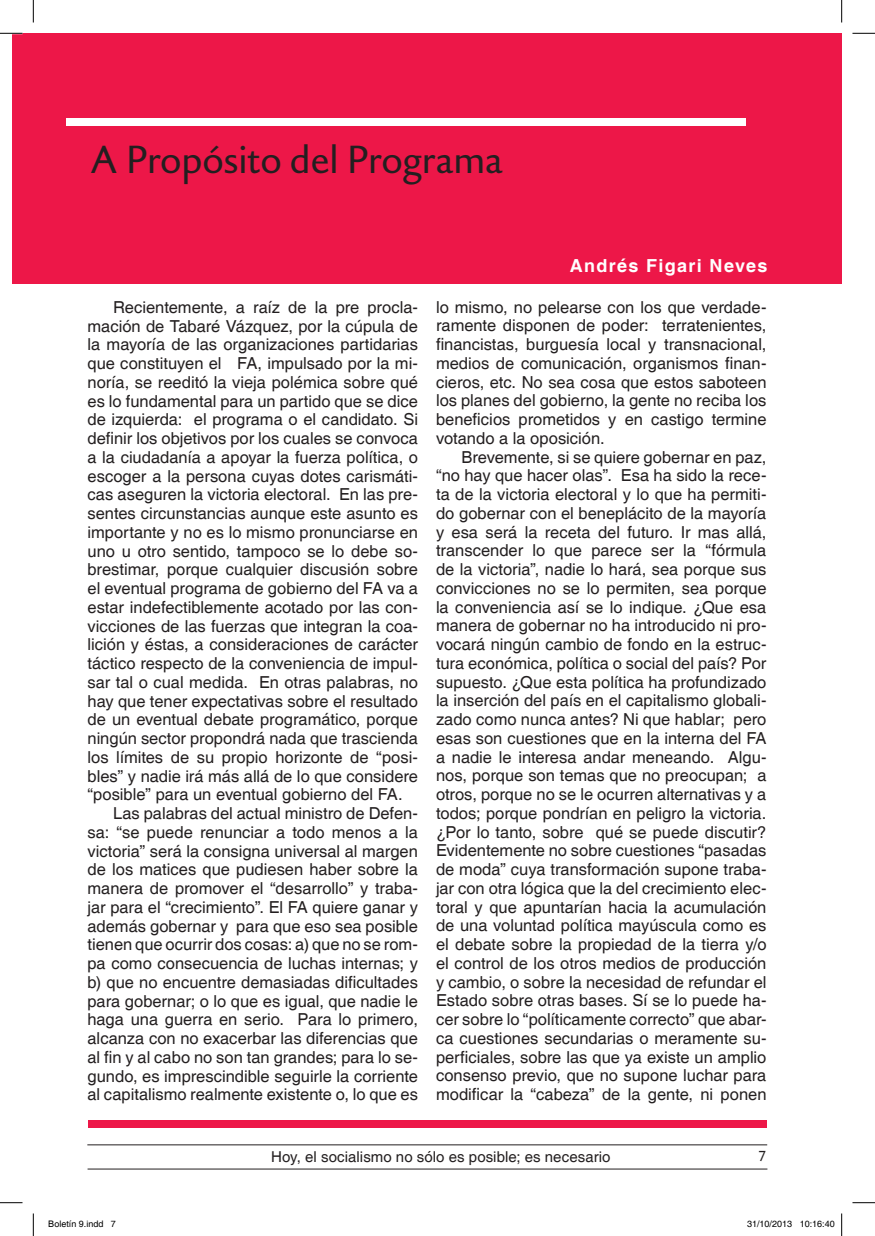
<style>
.page{position:relative;width:875px;height:1236px;background:#fff}
.page>*{position:absolute;margin:0;border:0;box-sizing:border-box;transform-origin:0 0}
.t1{font:40.5px "DTL Haarlemmer D Sans";letter-spacing:-.01em;color:#231f20}
.t2{font:700 18px "Helvetica";letter-spacing:.07em;color:#fff}
.t3{font:16.5px/18.8px "Helvetica";color:#231f20;text-align:justify}
.t4{font:15px "Helvetica";letter-spacing:.005em;color:#231f20}
.t5{font:15px "DTL Haarlemmer D Sans";color:#231f20}
.t6{font:9px "Helvetica";color:#000}
</style>
<div class="page">
<hr style="left:87px;top:1144px;width:680px;height:1px;background:#231f20">
<hr style="left:88px;top:1169px;width:679px;height:1px;background:#231f20">
<div style="left:12px;top:33px;width:829px;height:250px;background:#ed1748"></div>
<div style="left:89px;top:1120px;width:678px;height:7px;background:#ed1748"></div>
<div style="left:66px;top:118px;width:679px;height:8px;background:#fff"></div>
<svg style="left:0;top:33px;width:22px;height:1px"></svg>
<svg style="left:852px;top:33px;width:22px;height:1px"></svg>
<svg style="left:0;top:1202px;width:22px;height:1px"></svg>
<svg style="left:852px;top:1202px;width:22px;height:1px"></svg>
<svg style="left:33px;top:0;width:1px;height:23px"></svg>
<svg style="left:33px;top:1213px;width:1px;height:23px"></svg>
<svg style="left:841px;top:0;width:1px;height:23px"></svg>
<svg style="left:841px;top:1213px;width:1px;height:23px"></svg>
<h1 class="t1" style="left:90px;top:134px;width:415px">A Propósito del Programa</h1>
<p class="t2" style="left:569px;top:254px;width:199px">Andrés Figari Neves</p>
<p class="t3" style="left:113px;top:298px;width:306px">Recientemente, a raíz de la pre procla-</p>
<p class="t3" style="left:87px;top:317px;width:332px">mación de Tabaré Vázquez, por la cúpula de</p>
<p class="t3" style="left:87px;top:336px;width:332px">la mayoría de las organizaciones partidarias</p>
<p class="t3" style="left:87px;top:355px;width:332px">que constituyen el FA, impulsado por la mi-</p>
<p class="t3" style="left:87px;top:373px;width:332px">noría, se reeditó la vieja polémica sobre qué</p>
<p class="t3" style="left:87px;top:392px;width:332px">es lo fundamental para un partido que se dice</p>
<p class="t3" style="left:87px;top:411px;width:332px">de izquierda: el programa o el candidato. Si</p>
<p class="t3" style="left:87px;top:430px;width:332px">definir los objetivos por los cuales se convoca</p>
<p class="t3" style="left:87px;top:448px;width:332px">a la ciudadanía a apoyar la fuerza política, o</p>
<p class="t3" style="left:87px;top:467px;width:332px">escoger a la persona cuyas dotes carismáti-</p>
<p class="t3" style="left:87px;top:486px;width:332px">cas aseguren la victoria electoral. En las pre-</p>
<p class="t3" style="left:87px;top:505px;width:332px">sentes circunstancias aunque este asunto es</p>
<p class="t3" style="left:87px;top:523px;width:332px">importante y no es lo mismo pronunciarse en</p>
<p class="t3" style="left:87px;top:542px;width:332px">uno u otro sentido, tampoco se lo debe so-</p>
<p class="t3" style="left:87px;top:561px;width:332px">brestimar, porque cualquier discusión sobre</p>
<p class="t3" style="left:87px;top:580px;width:332px">el eventual programa de gobierno del FA va a</p>
<p class="t3" style="left:87px;top:598px;width:332px">estar indefectiblemente acotado por las con-</p>
<p class="t3" style="left:87px;top:617px;width:332px">vicciones de las fuerzas que integran la coa-</p>
<p class="t3" style="left:87px;top:636px;width:332px">lición y éstas, a consideraciones de carácter</p>
<p class="t3" style="left:87px;top:654px;width:332px">táctico respecto de la conveniencia de impul-</p>
<p class="t3" style="left:87px;top:673px;width:332px">sar tal o cual medida. En otras palabras, no</p>
<p class="t3" style="left:87px;top:692px;width:332px">hay que tener expectativas sobre el resultado</p>
<p class="t3" style="left:87px;top:711px;width:332px">de un eventual debate programático, porque</p>
<p class="t3" style="left:87px;top:729px;width:332px">ningún sector propondrá nada que trascienda</p>
<p class="t3" style="left:87px;top:748px;width:332px">los límites de su propio horizonte de “posi-</p>
<p class="t3" style="left:87px;top:767px;width:332px">bles” y nadie irá más allá de lo que considere</p>
<p class="t3" style="left:87px;top:786px;width:317px">“posible” para un eventual gobierno del FA.</p>
<p class="t3" style="left:113px;top:804px;width:306px">Las palabras del actual ministro de Defen-</p>
<p class="t3" style="left:87px;top:823px;width:332px">sa: “se puede renunciar a todo menos a la</p>
<p class="t3" style="left:87px;top:842px;width:332px">victoria” será la consigna universal al margen</p>
<p class="t3" style="left:87px;top:861px;width:332px">de los matices que pudiesen haber sobre la</p>
<p class="t3" style="left:87px;top:879px;width:332px">manera de promover el “desarrollo” y traba-</p>
<p class="t3" style="left:87px;top:898px;width:332px">jar para el “crecimiento”. El FA quiere ganar y</p>
<p class="t3" style="left:87px;top:917px;width:332px">además gobernar y para que eso sea posible</p>
<p class="t3" style="left:87px;top:936px;width:332px">tienen que ocurrir dos cosas: a) que no se rom-</p>
<p class="t3" style="left:87px;top:954px;width:332px">pa como consecuencia de luchas internas; y</p>
<p class="t3" style="left:87px;top:973px;width:332px">b) que no encuentre demasiadas dificultades</p>
<p class="t3" style="left:87px;top:992px;width:332px">para gobernar; o lo que es igual, que nadie le</p>
<p class="t3" style="left:87px;top:1011px;width:332px">haga una guerra en serio. Para lo primero,</p>
<p class="t3" style="left:87px;top:1029px;width:332px">alcanza con no exacerbar las diferencias que</p>
<p class="t3" style="left:87px;top:1048px;width:332px">al fin y al cabo no son tan grandes; para lo se-</p>
<p class="t3" style="left:87px;top:1067px;width:332px">gundo, es imprescindible seguirle la corriente</p>
<p class="t3" style="left:87px;top:1086px;width:332px">al capitalismo realmente existente o, lo que es</p>
<p class="t3" style="left:436px;top:298px;width:332px">lo mismo, no pelearse con los que verdade&shy;ramente disponen de poder: terratenientes, financistas, burguesía local y transnacional, medios de comunicación, organismos finan&shy;cieros, etc. No sea cosa que estos saboteen los planes del gobierno, la gente no reciba los beneficios prometidos y en castigo termine votando a la oposición.</p>
<p class="t3" style="left:436px;top:448px;width:332px;text-indent:26px">Brevemente, si se quiere gobernar en paz, “no hay que hacer olas”. Esa ha sido la rece&shy;ta de la victoria electoral y lo que ha permiti&shy;do gobernar con el beneplácito de la mayoría y esa será la receta del futuro. Ir mas allá, transcender lo que parece ser la “fórmula de la victoria”, nadie lo hará, sea porque sus convicciones no se lo permiten, sea porque la conveniencia así se lo indique. ¿Que esa manera de gobernar no ha introducido ni pro&shy;vocará ningún cambio de fondo en la estruc&shy;tura económica, política o social del país? Por supuesto. ¿Que esta política ha profundizado la inserción del país en el capitalismo globali&shy;zado como nunca antes? Ni que hablar; pero esas son cuestiones que en la interna del FA a nadie le interesa andar meneando. Algu&shy;nos, porque son temas que no preocupan; a otros, porque no se le ocurren alternativas y a todos; porque pondrían en peligro la victoria. ¿Por lo tanto, sobre qué se puede discutir?<br>Evidentemente no sobre cuestiones “pasadas de moda” cuya transformación supone traba&shy;jar con otra lógica que la del crecimiento elec&shy;toral y que apuntarían hacia la acumulación de una voluntad política mayúscula como es el debate sobre la propiedad de la tierra y/o el control de los otros medios de producción y cambio, o sobre la necesidad de refundar el Estado sobre otras bases. Sí se lo puede ha&shy;cer sobre lo “políticamente correcto” que abar&shy;ca cuestiones secundarias o meramente su&shy;perficiales, sobre las que ya existe un amplio consenso previo, que no supone luchar para modificar la “cabeza” de la gente, ni ponen</p>
<p class="t4" style="left:271px;top:1147px;width:341px">Hoy, el socialismo no sólo es posible; es necesario</p>
<p class="t5" style="left:758px;top:1147px;width:10px">7</p>
<p class="t6" style="left:48px;top:1219px;width:69px">Boletín 9.indd 7</p>
<p class="t6" style="left:747px;top:1219px;width:89px">31/10/2013 10:16:40</p>
</div>
